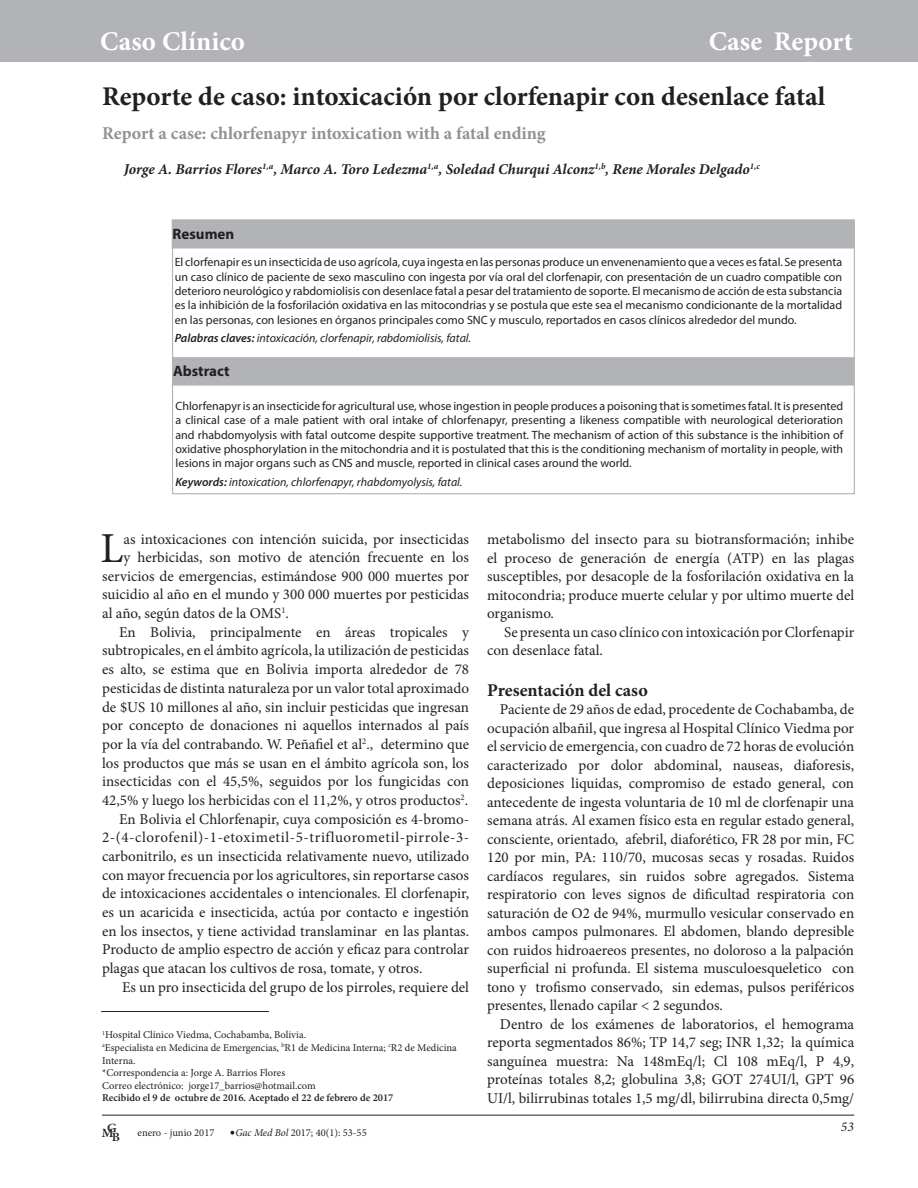
<style>
.page{position:relative;width:918px;height:1188px;background:#fff}
.page>*{position:absolute;margin:0;border:0;box-sizing:border-box;transform-origin:0 0}
.t1{font:42.75px "Minion Pro";color:#231f20}
.t2{font:700 27px "Minion Pro";color:#231f20}
.t3{font:700 27px "Minion Pro";letter-spacing:.01em;color:#fff}
.t4{font:700 18px "Minion Pro";letter-spacing:.005em;color:#8f9194}
.t5{font:700 18px "Minion Pro";color:#231f20}
.t6{font:15px/18.5px "Minion Pro";color:#231f20;text-align:justify}
.t7{font:italic 700 15px "Minion Pro";letter-spacing:-.005em;color:#231f20}
.t8{font:700 15px "Myriad Pro";color:#231f20}
.t9{font:italic 13.5px "Minion Pro";color:#231f20}
.t10{font:600 12.6px "Minion Pro";color:#231f20;scale:1.05 1}
.t11{font:12px/14.4px "Myriad Pro";color:#231f20;text-align:justify}
.t12{font:italic 12px "Myriad Pro";color:#231f20}
.t13{font:10.5px/12.6px "Minion Pro";color:#231f20}
.t14{font:600 10.5px "Minion Pro";letter-spacing:-.005em;color:#231f20}
.s1{font-weight:600}
.s2{font-style:italic}
</style>
<div class="page">
<div style="left:0;top:1px;width:918px;height:61px;background:#b2b3b7"></div>
<hr style="left:102px;top:1115px;width:752px;height:1px;background:#231f20">
<div style="left:172px;top:220px;width:683px;height:29px;background:#b2b3b7;border:2px solid #b2b3b7"></div>
<div style="left:172px;top:220px;width:683px;height:274px;border:1px solid #b2b3b7"></div>
<hr style="left:101px;top:1011px;width:168px;height:1px;background:#231f20">
<div style="left:173px;top:357px;width:681px;height:29px;background:#b2b3b7;border:2px solid #b2b3b7"></div>
<svg style="left:230px;top:1131px;width:4px;height:4px"></svg>
<p class="t3" style="left:100px;top:23px;width:146px">Caso Clínico</p>
<p class="t3" style="left:709px;top:23px;width:146px">Case Report</p>
<p class="t2" style="left:102px;top:77px;width:725px">Reporte de caso: intoxicación por clorfenapir con desenlace fatal</p>
<p class="t4" style="left:102px;top:120px;width:445px">Report a case: chlorfenapyr intoxication with a fatal ending</p>
<p class="t7" style="left:124px;top:159px;width:638px">Jorge A. Barrios Flores<sup>1,a</sup>, Marco A. Toro Ledezma<sup>1,a</sup>, Soledad Churqui Alconz<sup>1,b</sup>, Rene Morales Delgado<sup>1,c</sup></p>
<p class="t8" style="left:173px;top:224px;width:63px">Resumen</p>
<p class="t11" style="left:175px;top:255px;width:669px">El clorfenapir es un insecticida de uso agrícola, cuya ingesta en las personas produce un envenenamiento que a veces es fatal. Se presenta un caso clínico de paciente de sexo masculino con ingesta por vía oral del clorfenapir, con presentación de un cuadro compatible con deterioro neurológico y rabdomiolisis con desenlace fatal a pesar del tratamiento de soporte. El mecanismo de acción de esta substancia es la inhibición de la fosforilación oxidativa en las mitocondrias y se postula que este sea el mecanismo condicionante de la mortalidad en las personas, con lesiones en órganos principales como SNC y musculo, reportados en casos clínicos alrededor del mundo.</p>
<p class="t12" style="left:175px;top:331px;width:298px"><span class="s1">Palabras claves:</span> intoxicación, clorfenapir, rabdomiolisis, fatal.</p>
<p class="t8" style="left:173px;top:362px;width:58px">Abstract</p>
<p class="t11" style="left:176px;top:398px;width:669px">Chlorfenapyr is an insecticide for agricultural use, whose ingestion in people produces a poisoning that is sometimes fatal. It is presented a clinical case of a male patient with oral intake of chlorfenapyr, presenting a likeness compatible with neurological deterioration and rhabdomyolysis with fatal outcome despite supportive treatment. The mechanism of action of this substance is the inhibition of oxidative phosphorylation in the mitochondria and it is postulated that this is the conditioning mechanism of mortality in people, with lesions in major organs such as CNS and muscle, reported in clinical cases around the world.</p>
<p class="t12" style="left:176px;top:475px;width:288px"><span class="s1">Keywords:</span> intoxication, chlorfenapyr, rhabdomyolysis, fatal.</p>
<p class="t1" style="left:101px;top:520px;width:24px">L</p>
<p class="t6" style="left:123px;top:530px;width:347px">as intoxicaciones con intención suicida, por insecticidas</p>
<p class="t6" style="left:123px;top:548px;width:347px">y herbicidas, son motivo de atención frecuente en los</p>
<p class="t6" style="left:102px;top:567px;width:369px">servicios de emergencias, estimándose 900 000 muertes por</p>
<p class="t6" style="left:102px;top:586px;width:369px">suicidio al año en el mundo y 300 000 muertes por pesticidas</p>
<p class="t6" style="left:102px;top:604px;width:189px">al año, según datos de la OMS<sup>1</sup>.</p>
<p class="t6" style="left:102px;top:623px;width:369px;text-indent:17px">En Bolivia, principalmente en áreas tropicales y subtropicales, en el ámbito agrícola, la utilización de pesticidas es alto, se estima que en Bolivia importa alrededor de 78 pesticidas de distinta naturaleza por un valor total aproximado de $US 10 millones al año, sin incluir pesticidas que ingresan por concepto de donaciones ni aquellos internados al país por la vía del contrabando. W. Peñafiel et al<sup>2</sup>., determino que los productos que más se usan en el ámbito agrícola son, los insecticidas con el 45,5%, seguidos por los fungicidas con 42,5% y luego los herbicidas con el 11,2%, y otros productos<sup>2</sup>.</p>
<p class="t6" style="left:102px;top:810px;width:369px;text-indent:17px">En Bolivia el Chlorfenapir, cuya composición es 4-bromo-2-(4-clorofenil)-1-etoximetil-5-trifluorometil-pirrole-3- carbonitrilo, es un insecticida relativamente nuevo, utilizado con mayor frecuencia por los agricultores, sin reportarse casos de intoxicaciones accidentales o intencionales. El clorfenapir, es un acaricida e insecticida, actúa por contacto e ingestión en los insectos, y tiene actividad translaminar en las plantas.<br>Producto de amplio espectro de acción y eficaz para controlar plagas que atacan los cultivos de rosa, tomate, y otros.</p>
<p class="t6" style="left:122px;top:978px;width:349px">Es un pro insecticida del grupo de los pirroles, requiere del</p>
<p class="t13" style="left:102px;top:1029px;width:205px"><sup>1</sup>Hospital Clínico Viedma, Cochabamba, Bolivia.</p>
<p class="t13" style="left:102px;top:1041px;width:356px"><sup>a</sup>Especialista en Medicina de Emergencias, <sup>b</sup>R1 de Medicina Interna; <sup>c</sup>R2 de Medicina<br>Interna.</p>
<p class="t13" style="left:102px;top:1067px;width:185px">*Correspondencia a: Jorge A. Barrios Flores</p>
<p class="t13" style="left:102px;top:1079px;width:215px">Correo electrónico: jorge17_barrios@hotmail.com</p>
<p class="t14" style="left:102px;top:1091px;width:293px">Recibido el 9 de octubre de 2016. Aceptado el 22 de febrero de 2017</p>
<p class="t6" style="left:487px;top:530px;width:369px">metabolismo del insecto para su biotransformación; inhibe el proceso de generación de energía (ATP) en las plagas susceptibles, por desacople de la fosforilación oxidativa en la mitocondria; produce muerte celular y por ultimo muerte del organismo.</p>
<p class="t6" style="left:487px;top:623px;width:369px;text-indent:17px">Se presenta un caso clínico con intoxicación por Clorfenapir con desenlace fatal.</p>
<p class="t5" style="left:487px;top:677px;width:162px">Presentación del caso</p>
<p class="t6" style="left:487px;top:700px;width:369px;text-indent:13px">Paciente de 29 años de edad, procedente de Cochabamba, de ocupación albañil, que ingresa al Hospital Clínico Viedma por el servicio de emergencia, con cuadro de 72 horas de evolución caracterizado por dolor abdominal, nauseas, diaforesis, deposiciones liquidas, compromiso de estado general, con antecedente de ingesta voluntaria de 10 ml de clorfenapir una semana atrás. Al examen físico esta en regular estado general, consciente, orientado, afebril, diaforético, FR 28 por min, FC 120 por min, PA: 110/70, mucosas secas y rosadas. Ruidos cardíacos regulares, sin ruidos sobre agregados. Sistema respiratorio con leves signos de dificultad respiratoria con saturación de O2 de 94%, murmullo vesicular conservado en ambos campos pulmonares. El abdomen, blando depresible con ruidos hidroaereos presentes, no doloroso a la palpación superficial ni profunda. El sistema musculoesqueletico con tono y trofismo conservado, sin edemas, pulsos periféricos presentes, llenado capilar &lt; 2 segundos.</p>
<p class="t6" style="left:487px;top:1015px;width:369px;text-indent:13px">Dentro de los exámenes de laboratorios, el hemograma reporta segmentados 86%; TP 14,7 seg; INR 1,32; la química sanguínea muestra: Na 148mEq/l; Cl 108 mEq/l, P 4,9, proteínas totales 8,2; globulina 3,8; GOT 274UI/l, GPT 96<br>UI/l, bilirrubinas totales 1,5 mg/dl, bilirrubina directa 0,5mg/</p>
<p class="t10" style="left:107px;top:1120px;width:11px">G</p>
<p class="t9" style="left:841px;top:1118px;width:14px">53</p>
<p class="t10" style="left:102px;top:1127px;width:19px">MB</p>
<p class="t13" style="left:138px;top:1126px;width:78px">enero - junio 2017</p>
<p class="t13" style="left:235px;top:1126px;width:133px"><span class="s2">Gac Med Bol</span> 2017; 40(1): 53-55</p>
</div>
